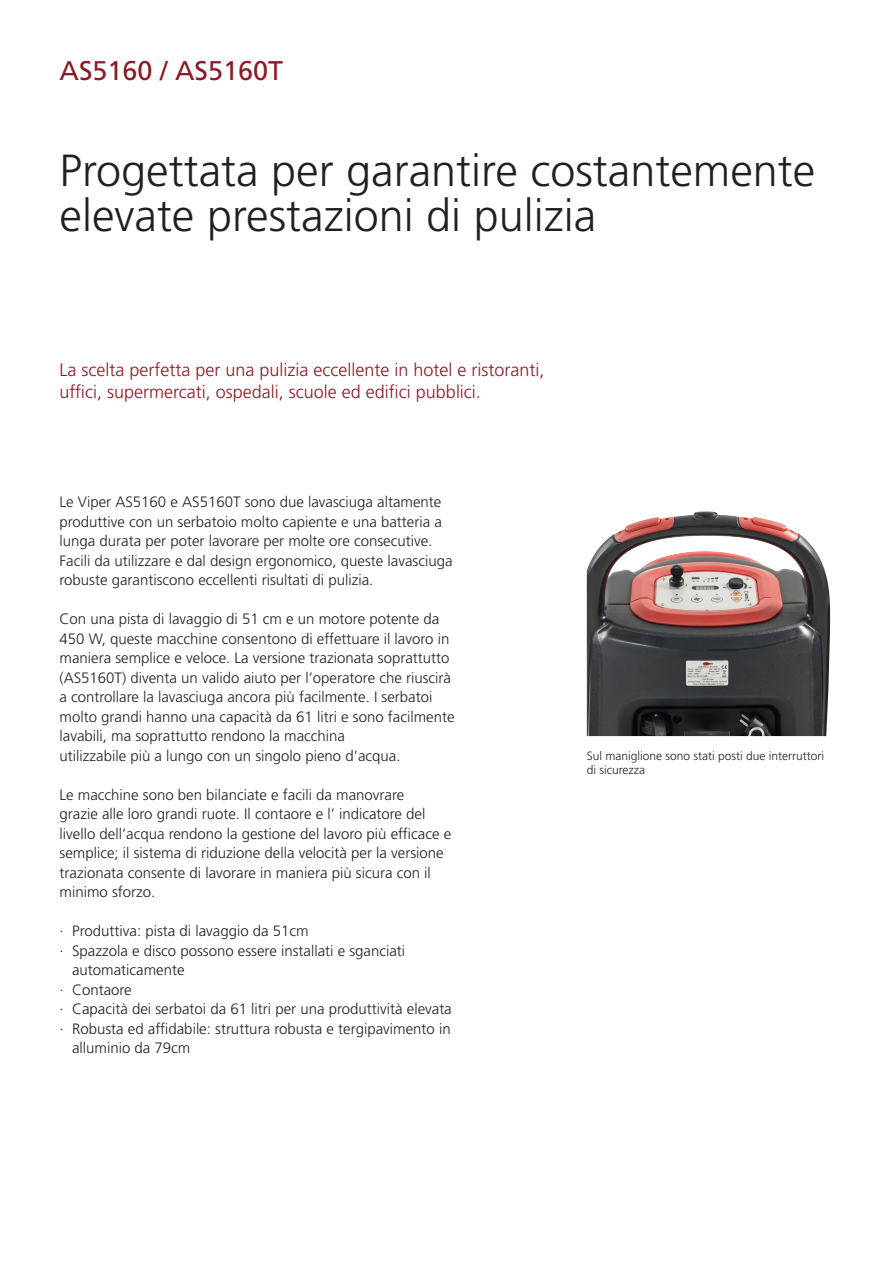
<style>
.page{position:relative;width:893px;height:1263px;background:#fff}
.page>*{position:absolute;margin:0;border:0;box-sizing:border-box;transform-origin:0 0}
.t1{font:300 45px/45px "Frutiger LT Std";color:#231f20}
.t2{font:27px "Frutiger LT Std";color:#8a1b24}
.t3{font:300 18px/22.5px "Frutiger LT Std";color:#8a1b24}
.t4{font:300 15px/19.5px "Frutiger LT Std";color:#231f20}
.t5{font:300 12px/14.4px "Frutiger LT Std";color:#231f20}
</style>
<div class="page">
<img style="left:587px;top:511px;width:243px;height:225px">
<p class="t2" style="left:60px;top:55px;width:225px">AS5160 / AS5160T</p>
<p class="t1" style="left:60px;top:148px;width:757px">Progettata per garantire costantemente elevate prestazioni di pulizia</p>
<p class="t3" style="left:60px;top:358px;width:486px">La scelta perfetta per una pulizia eccellente in hotel e ristoranti, uffici, supermercati, ospedali, scuole ed edifici pubblici.</p>
<p class="t4" style="left:60px;top:492px;width:395px">Le Viper AS5160 e AS5160T sono due lavasciuga altamente produttive con un serbatoio molto capiente e una batteria a lunga durata per poter lavorare per molte ore consecutive.<br>Facili da utilizzare e dal design ergonomico, queste lavasciuga robuste garantiscono eccellenti risultati di pulizia.</p>
<p class="t4" style="left:60px;top:609px;width:397px">Con una pista di lavaggio di 51 cm e un motore potente da 450 W, queste macchine consentono di effettuare il lavoro in maniera semplice e veloce. La versione trazionata soprattutto (AS5160T) diventa un valido aiuto per l’operatore che riuscirà a controllare la lavasciuga ancora più facilmente. I serbatoi molto grandi hanno una capacità da 61 litri e sono facilmente lavabili, ma soprattutto rendono la macchina<br>utilizzabile più a lungo con un singolo pieno d’acqua.</p>
<p class="t4" style="left:60px;top:785px;width:393px">Le macchine sono ben bilanciate e facili da manovrare<br>grazie alle loro grandi ruote. Il contaore e l’ indicatore del livello dell’acqua rendono la gestione del lavoro più efficace e semplice; il sistema di riduzione della velocità per la versione trazionata consente di lavorare in maniera più sicura con il minimo sforzo.</p>
<p class="t4" style="left:60px;top:921px;width:251px">· Produttiva: pista di lavaggio da 51cm</p>
<p class="t4" style="left:72px;top:941px;width:335px;text-indent:-13px">· Spazzola e disco possono essere installati e sganciati automaticamente</p>
<p class="t4" style="left:60px;top:980px;width:74px">· Contaore</p>
<p class="t4" style="left:60px;top:999px;width:394px">· Capacità dei serbatoi da 61 litri per una produttività elevata</p>
<p class="t4" style="left:72px;top:1019px;width:380px;text-indent:-13px">· Robusta ed affi dabile: struttura robusta e tergipavimento in alluminio da 79cm</p>
<p class="t5" style="left:587px;top:748px;width:239px">Sul maniglione sono stati posti due interruttori di sicurezza</p>
</div>
